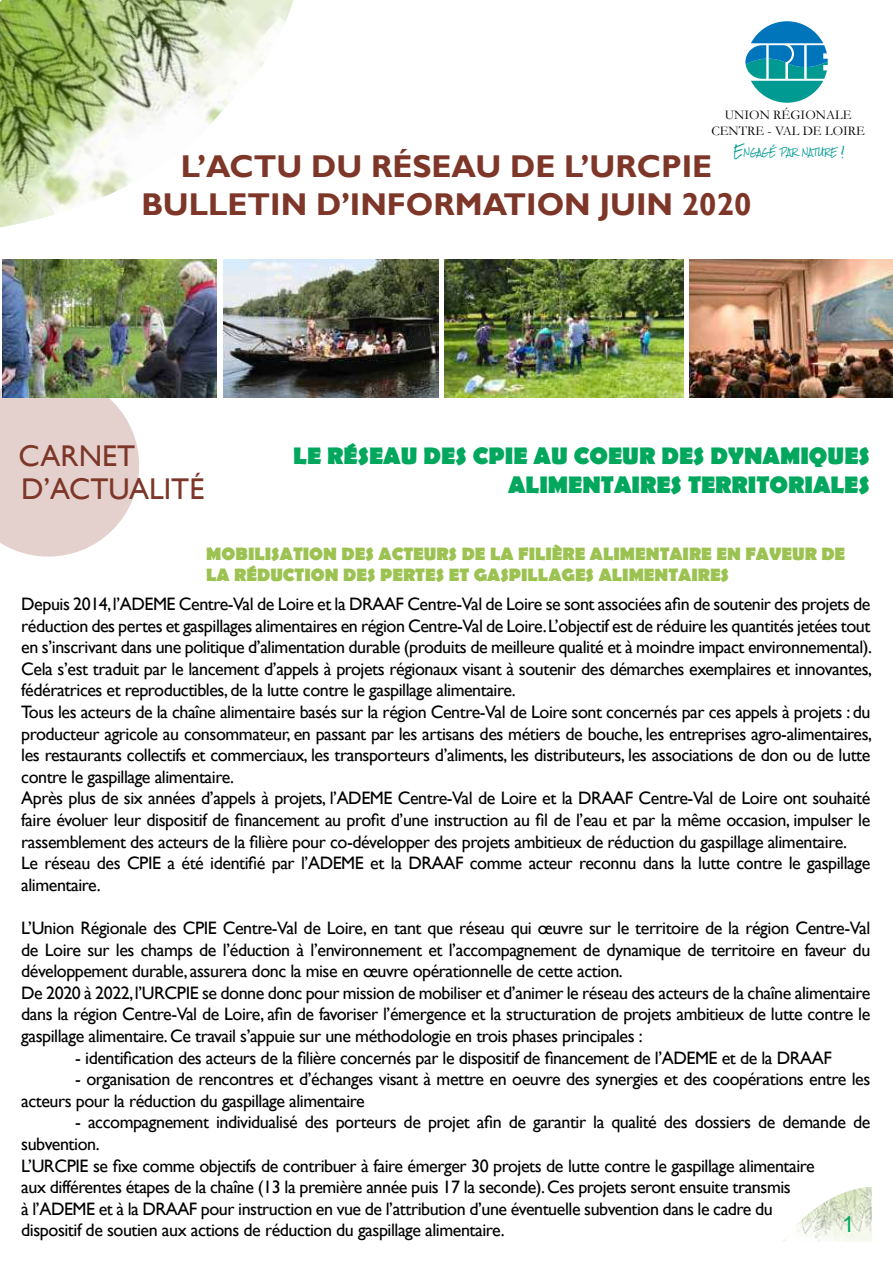
<style>
.page{position:relative;width:893px;height:1263px;background:#fff}
.page>*{position:absolute;margin:0;border:0;box-sizing:border-box;transform-origin:0 0}
.t1{font:700 31.5px/37.8px "Gill Sans";color:#7d3628;text-align:center}
.t2{font:30px/32.4px "Gill Sans";color:#7d3628}
.t3{font:700 24px/28.8px "Berlin Sans FB";color:#00a75d;text-align:right}
.t4{font:22.5px "Arial";color:#00a75d}
.t5{font:18px/21.6px "Gill Sans";letter-spacing:-.025em;color:#000}
.t6{font:700 18px/21.6px "Berlin Sans FB";color:#9cc252}
.t7{font:13.35px/16px "Garamond";color:#000;text-align:center}
.t8{font:7.2px "Rock Salt";color:#009a93}
.s1{font-size:10.35px}
</style>
<div class="page">
<img style="left:0;top:0;width:293px;height:227px">
<img style="left:444px;top:259px;width:240px;height:139px">
<img style="left:690px;top:259px;width:203px;height:139px">
<svg style="left:0;top:388px;width:139px;height:169px;background:#e7d6d3"></svg>
<img style="left:782px;top:1187px;width:90px;height:55px">
<img style="left:2px;top:259px;width:215px;height:139px">
<img style="left:223px;top:259px;width:215px;height:139px">
<svg style="left:745px;top:21px;width:83px;height:82px"></svg>
<p class="t7" style="left:711px;top:107px;width:155px">UNION RÉGIONALE<br>CENTRE - VAL DE LOIRE</p>
<p class="t8" style="left:734px;top:149px;width:113px"><span class="s1">E</span>NGAGÉ PARNATURE <span class="s1">!</span></p>
<h1 class="t1" style="left:142px;top:148px;width:611px">L’ACTU DU RÉSEAU DE L’URCPIE<br>BULLETIN D’INFORMATION JUIN 2020</h1>
<h2 class="t2" style="left:19px;top:440px;width:187px">CARNET<br>D’ACTUALITÉ</h2>
<h3 class="t3" style="left:293px;top:443px;width:578px">LE RÉSEAU DES CPIE AU COEUR DES DYNAMIQUES<br>ALIMENTAIRES TERRITORIALES</h3>
<p class="t6" style="left:206px;top:544px;width:640px">MOBILISATION DES ACTEURS DE LA FILIÈRE ALIMENTAIRE EN FAVEUR DE<br>LA RÉDUCTION DES PERTES ET GASPILLAGES ALIMENTAIRES</p>
<p class="t5" style="left:21px;top:593px;width:852px">Depuis 2014, l’ADEME Centre-Val de Loire et la DRAAF Centre-Val de Loire se sont associées afin de soutenir des projets de réduction des pertes et gaspillages alimentaires en région Centre-Val de Loire. L’objectif est de réduire les quantités jetées tout en s’inscrivant dans une politique d’alimentation durable (produits de meilleure qualité et à moindre impact environnemental).<br>Cela s’est traduit par le lancement d’appels à projets régionaux visant à soutenir des démarches exemplaires et innovantes, fédératrices et reproductibles, de la lutte contre le gaspillage alimentaire.<br>Tous les acteurs de la chaîne alimentaire basés sur la région Centre-Val de Loire sont concernés par ces appels à projets : du producteur agricole au consommateur, en passant par les artisans des métiers de bouche, les entreprises agro-alimentaires, les restaurants collectifs et commerciaux, les transporteurs d’aliments, les distributeurs, les associations de don ou de lutte contre le gaspillage alimentaire.<br>Après plus de six années d’appels à projets, l’ADEME Centre-Val de Loire et la DRAAF Centre-Val de Loire ont souhaité faire évoluer leur dispositif de financement au profit d’une instruction au fil de l’eau et par la même occasion, impulser le rassemblement des acteurs de la filière pour co-développer des projets ambitieux de réduction du gaspillage alimentaire.<br>Le réseau des CPIE a été identifié par l’ADEME et la DRAAF comme acteur reconnu dans la lutte contre le gaspillage alimentaire.</p>
<p class="t5" style="left:21px;top:917px;width:851px">L’Union Régionale des CPIE Centre-Val de Loire, en tant que réseau qui œuvre sur le territoire de la région Centre-Val de Loire sur les champs de l’éduction à l’environnement et l’accompagnement de dynamique de territoire en faveur du développement durable, assurera donc la mise en œuvre opérationnelle de cette action.<br>De 2020 à 2022, l’URCPIE se donne donc pour mission de mobiliser et d’animer le réseau des acteurs de la chaîne alimentaire dans la région Centre-Val de Loire, afin de favoriser l’émergence et la structuration de projets ambitieux de lutte contre le gaspillage alimentaire. Ce travail s’appuie sur une méthodologie en trois phases principales :</p>
<p class="t5" style="left:75px;top:1047px;width:758px">- identification des acteurs de la filière concernés par le dispositif de financement de l’ADEME et de la DRAAF</p>
<p class="t5" style="left:21px;top:1069px;width:851px;text-indent:54px">- organisation de rencontres et d’échanges visant à mettre en oeuvre des synergies et des coopérations entre les acteurs pour la réduction du gaspillage alimentaire</p>
<p class="t5" style="left:21px;top:1112px;width:851px;text-indent:54px">- accompagnement individualisé des porteurs de projet afin de garantir la qualité des dossiers de demande de subvention.<br>L’URCPIE se fixe comme objectifs de contribuer à faire émerger 30 projets de lutte contre le gaspillage alimentaire<br>aux différentes étapes de la chaîne (13 la première année puis 17 la seconde). Ces projets seront ensuite transmis<br>à l’ADEME et à la DRAAF pour instruction en vue de l’attribution d’une éventuelle subvention dans le cadre du<br>dispositif de soutien aux actions de réduction du gaspillage alimentaire.</p>
<p class="t4" style="left:842px;top:1209px;width:14px">1</p>
</div>
